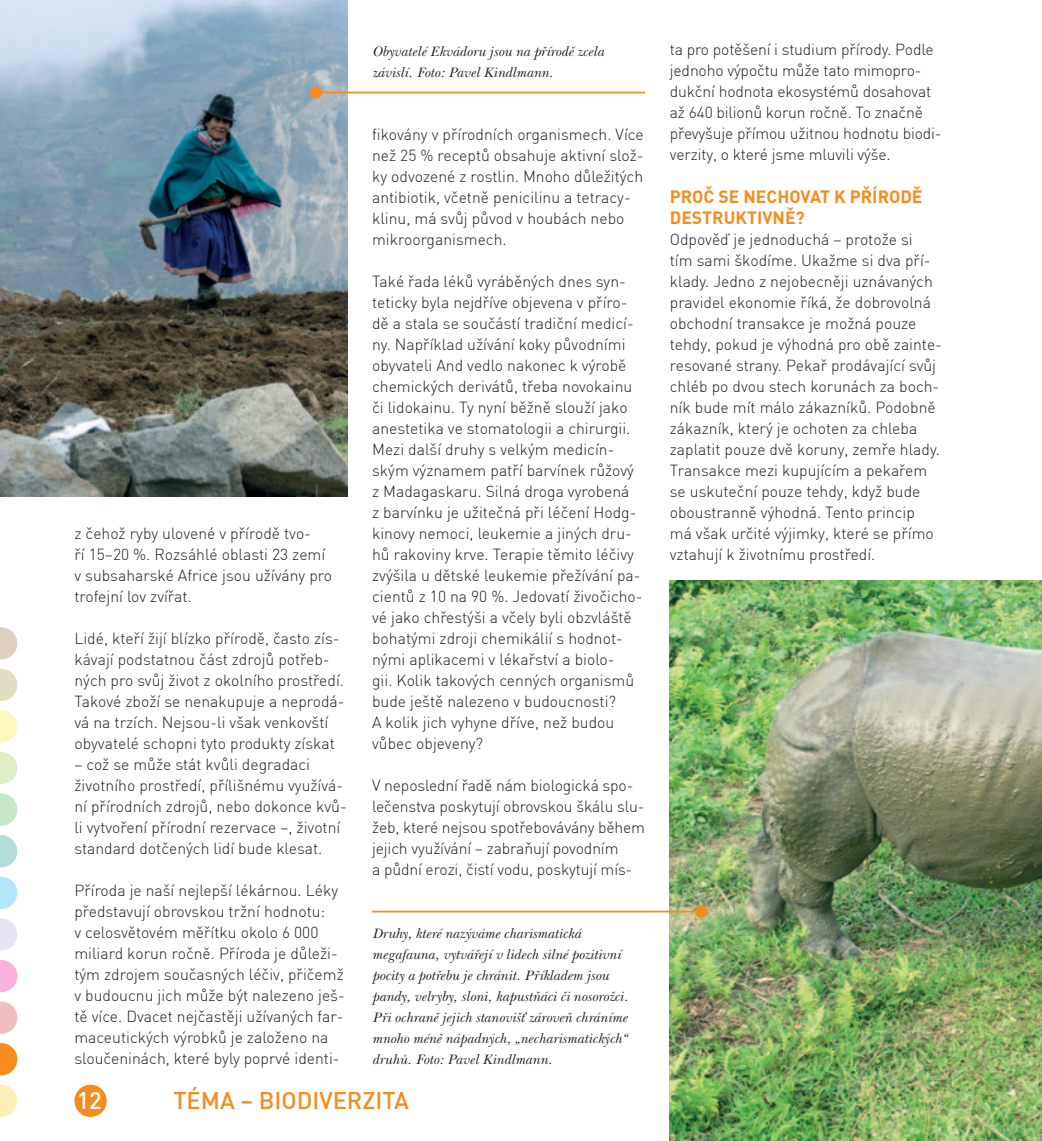
<style>
.page{position:relative;width:1042px;height:1141px;background:#fff}
.page>*{position:absolute;margin:0;border:0;box-sizing:border-box;transform-origin:0 0}
.t1{font:500 23.62px "DINCE";color:#f68c1f}
.t2{font:500 23.62px "DINCE";color:#fff}
.t3{font:700 17.5px/21px "DINCE";color:#f68c1f}
.t4{font:300 15.75px/21px "DINCE";color:#231f20}
.t5{font:italic 14px/21px "Baskerville Han TOT";color:#231f20}
</style>
<div class="page">
<img style="left:0;top:0;width:347px;height:497px">
<img style="left:670px;top:581px;width:372px;height:560px">
<div style="left:696px;top:906px;width:10px;height:11px;background:#f68c1f;border-radius:50%"></div>
<div style="left:695px;top:905px;width:12px;height:13px;border:2px solid #f68c1f;border-radius:50%"></div>
<hr style="left:372px;top:911px;width:327px;height:1px;background:#f68c1f">
<div style="left:311px;top:87px;width:10px;height:11px;background:#f68c1f;border-radius:50%"></div>
<div style="left:310px;top:86px;width:12px;height:13px;border:2px solid #f68c1f;border-radius:50%"></div>
<hr style="left:317px;top:92px;width:328px;height:1px;background:#f68c1f">
<div style="left:74px;top:1085px;width:33px;height:32px;background:#f68c1f;border-radius:50%"></div>
<svg style="left:0;top:1085px;width:17px;height:32px"></svg>
<svg style="left:0;top:1043px;width:17px;height:32px"></svg>
<svg style="left:0;top:1001px;width:17px;height:33px"></svg>
<svg style="left:0;top:960px;width:17px;height:32px"></svg>
<svg style="left:0;top:918px;width:17px;height:33px"></svg>
<svg style="left:0;top:877px;width:17px;height:32px"></svg>
<svg style="left:0;top:835px;width:17px;height:32px"></svg>
<svg style="left:0;top:794px;width:17px;height:32px"></svg>
<svg style="left:0;top:752px;width:17px;height:32px"></svg>
<svg style="left:0;top:710px;width:17px;height:33px"></svg>
<svg style="left:0;top:669px;width:17px;height:32px"></svg>
<svg style="left:0;top:627px;width:17px;height:32px"></svg>
<p class="t4" style="left:74px;top:522px;width:259px">z čehož ryby ulovené v přírodě tvo-<br>ří 15–20 %. Rozsáhlé oblasti 23 zemí v subsaharské Africe jsou užívány pro trofejní lov zvířat.</p>
<p class="t4" style="left:74px;top:627px;width:272px">Lidé, kteří žijí blízko přírodě, často zís&shy;kávají podstatnou část zdrojů potřeb&shy;ných pro svůj život z okolního prostředí.<br>Takové zboží se nenakupuje a neprodá&shy;vá na trzích. Nejsou-li však venkovští obyvatelé schopni tyto produkty získat</p>
<p class="t4" style="left:74px;top:753px;width:274px">– což se může stát kvůli degradaci životního prostředí, přílišnému využívá&shy;ní přírodních zdrojů, nebo dokonce kvů&shy;li vytvoření přírodní rezervace –, životní standard dotčených lidí bude klesat.</p>
<p class="t4" style="left:74px;top:879px;width:272px">Příroda je naší nejlepší lékárnou. Léky představují obrovskou tržní hodnotu:<br>v celosvětovém měřítku okolo 6 000 miliard korun ročně. Příroda je důleži&shy;tým zdrojem současných léčiv, přičemž v budoucnu jich může být nalezeno ješ&shy;tě více. Dvacet nejčastěji užívaných far&shy;maceutických výrobků je založeno na sloučeninách, které byly poprvé identi-</p>
<p class="t5" style="left:372px;top:41px;width:234px">Obyvatelé Ekvádoru jsou na přírodě zcela závislí. Foto: Pavel Kindlmann.</p>
<p class="t4" style="left:372px;top:123px;width:273px">fikovány v přírodních organismech. Více než 25 % receptů obsahuje aktivní slož&shy;ky odvozené z rostlin. Mnoho důležitých antibiotik, včetně penicilinu a tetracy&shy;klinu, má svůj původ v houbách nebo mikroorganismech.</p>
<p class="t4" style="left:372px;top:270px;width:272px">Také řada léků vyráběných dnes syn&shy;teticky byla nejdříve objevena v příro&shy;dě a stala se součástí tradiční medicí&shy;ny. Například užívání koky původními obyvateli And vedlo nakonec k výrobě chemických derivátů, třeba novokainu či lidokainu. Ty nyní běžně slouží jako anestetika ve stomatologii a chirurgii.<br>Mezi další druhy s velkým medicín&shy;ským významem patří barvínek růžový z Madagaskaru. Silná droga vyrobená<br>z barvínku je užitečná při léčení Hodg&shy;kinovy nemoci, leukemie a jiných dru&shy;hů rakoviny krve. Terapie těmito léčivy zvýšila u dětské leukemie přežívání pa&shy;cientů z 10 na 90 %. Jedovatí živočicho&shy;vé jako chřestýši a včely byli obzvláště bohatými zdroji chemikálií s hodnot&shy;nými aplikacemi v lékařství a biolo-<br>gii. Kolik takových cenných organismů bude ještě nalezeno v budoucnosti?<br>A kolik jich vyhyne dříve, než budou vůbec objeveny?</p>
<p class="t4" style="left:372px;top:774px;width:274px">V neposlední řadě nám biologická spo&shy;lečenstva poskytují obrovskou škálu slu&shy;žeb, které nejsou spotřebovávány během jejich využívání – zabraňují povodním<br>a půdní erozi, čistí vodu, poskytují mís-</p>
<p class="t5" style="left:372px;top:923px;width:258px">Druhy, které nazýváme charismatická megafauna, vytvářejí v lidech silné pozitivní pocity a potřebu je chránit. Příkladem jsou pandy, velryby, sloni, kapustňáci či nosorožci.<br>Při ochraně jejich stanovišť zároveň chráníme mnoho méně nápadných, „necharismatických“ druhů. Foto: Pavel Kindlmann.</p>
<h1 class="t2" style="left:77px;top:1085px;width:27px">12</h1>
<h1 class="t1" style="left:173px;top:1085px;width:237px">TÉMA – BIODIVERZITA</h1>
<p class="t4" style="left:670px;top:39px;width:273px">ta pro potěšení i studium přírody. Podle jednoho výpočtu může tato mimopro&shy;dukční hodnota ekosystémů dosahovat až 640 bilionů korun ročně. To značně převyšuje přímou užitnou hodnotu biodi&shy;verzity, o které jsme mluvili výše.</p>
<p class="t3" style="left:670px;top:185px;width:254px">PROČ SE NECHOVAT K PŘÍRODĚ<br>DESTRUKTIVNĚ?</p>
<p class="t4" style="left:670px;top:228px;width:274px">Odpověď je jednoduchá – protože si<br>tím sami škodíme. Ukažme si dva pří&shy;klady. Jedno z nejobecněji uznávaných pravidel ekonomie říká, že dobrovolná obchodní transakce je možná pouze tehdy, pokud je výhodná pro obě zainte&shy;resované strany. Pekař prodávající svůj chléb po dvou stech korunách za boch&shy;ník bude mít málo zákazníků. Podobně zákazník, který je ochoten za chleba zaplatit pouze dvě koruny, zemře hlady.<br>Transakce mezi kupujícím a pekařem se uskuteční pouze tehdy, když bude oboustranně výhodná. Tento princip<br>má však určité výjimky, které se přímo vztahují k životnímu prostředí.</p>
</div>
